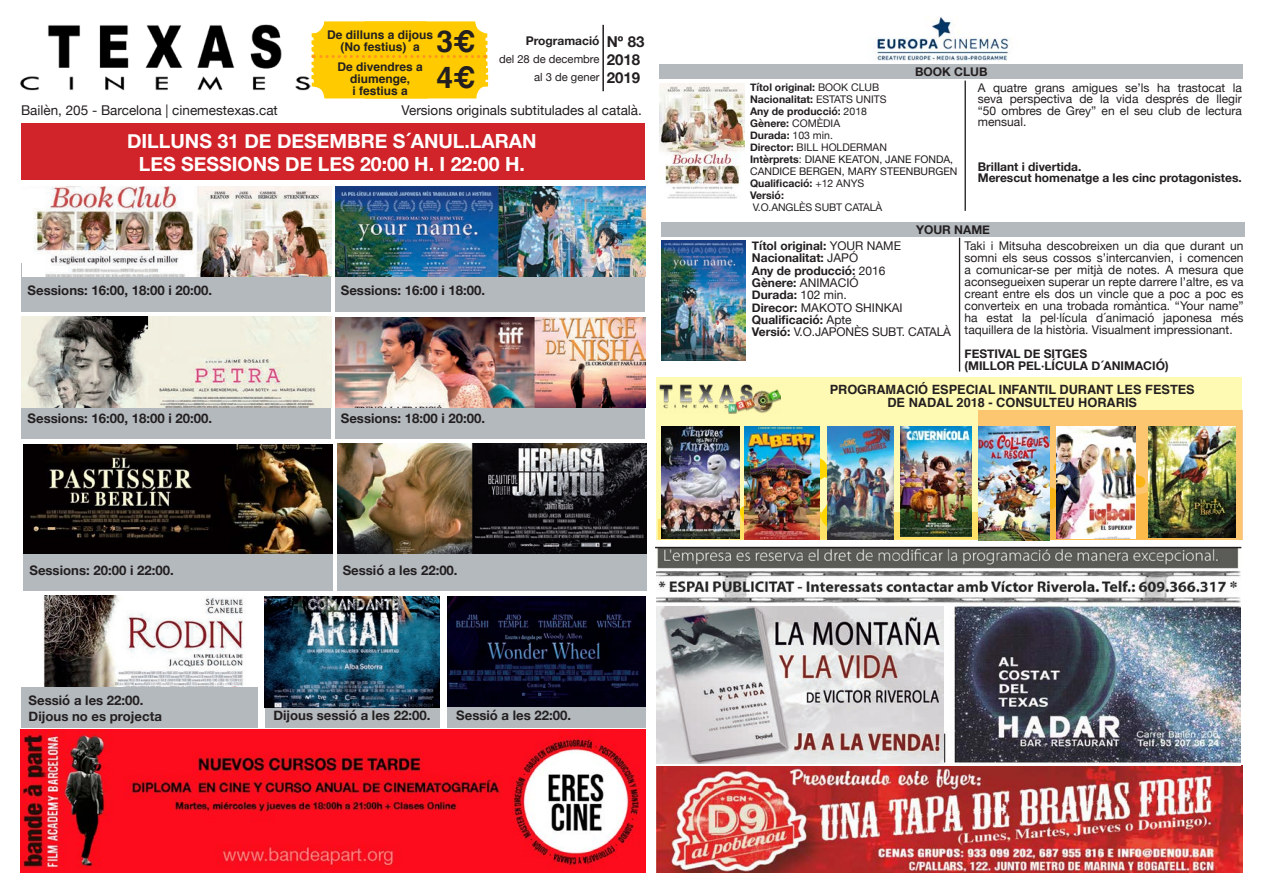
<style>
.page{position:relative;width:1263px;height:893px;background:#fff}
.page>*{position:absolute;margin:0;border:0;box-sizing:border-box;transform-origin:0 0}
.t1{font:700 30px "Helvetica";color:#231f20}
.t2{font:700 19.5px "Helvetica Neue";color:#fff}
.t3{font:700 15px "Helvetica Neue";color:#231f20}
.t4{font:13.5px "Helvetica Neue";color:#231f20}
.t5{font:700 13.2px "Helvetica Neue";color:#231f20}
.t6{font:700 12.75px "Helvetica";color:#231f20}
.t7{font:12px/12px "Helvetica Neue";color:#231f20;text-align:justify}
.t8{font:700 12px "Helvetica Neue";color:#231f20}
.t9{font:700 12px/12px "Helvetica";color:#231f20;text-align:center}
.t10{font:11.25px/18px "Helvetica Neue";color:#231f20;text-align:right}
.t11{font:700 10.5px "Helvetica Neue";color:#231f20}
.t12{font:10.5px/12px "Helvetica Neue";color:#1b1718}
.t13{font:10.5px "Helvetica Neue";letter-spacing:-.01em;color:#231f20}
.s1{font-weight:400}
.s2{font-weight:700}
.s3{font-weight:700;color:#231f20}
.s4{color:#231f20}
</style>
<div class="page">
<img style="left:21px;top:729px;width:624px;height:143px">
<img style="left:656px;top:765px;width:587px;height:107px">
<img style="left:869px;top:16px;width:143px;height:45px">
<img style="left:656px;top:548px;width:584px;height:217px">
<img style="left:656px;top:606px;width:287px;height:158px">
<img style="left:503px;top:731px;width:142px;height:141px">
<div style="left:21px;top:263px;width:310px;height:48px;background:#b4b9bd"></div>
<div style="left:21px;top:673px;width:236px;height:55px;background:#b4b9bd"></div>
<div style="left:21px;top:393px;width:310px;height:46px;background:#b4b9bd"></div>
<div style="left:335px;top:263px;width:310px;height:48px;background:#b4b9bd"></div>
<div style="left:447px;top:673px;width:198px;height:55px;background:#b4b9bd"></div>
<div style="left:335px;top:393px;width:310px;height:46px;background:#b4b9bd"></div>
<div style="left:265px;top:668px;width:174px;height:60px;background:#b4b9bd"></div>
<img style="left:265px;top:596px;width:174px;height:111px">
<div style="left:21px;top:123px;width:624px;height:57px;background:#d1232a"></div>
<div style="left:656px;top:378px;width:586px;height:162px;background:#fffab3"></div>
<svg style="left:978px;top:410px;width:264px;height:130px;fill:#fbc66f"></svg>
<img style="left:659px;top:384px;width:121px;height:30px">
<img style="left:744px;top:426px;width:75px;height:114px">
<img style="left:900px;top:426px;width:71px;height:110px">
<img style="left:1148px;top:427px;width:87px;height:111px">
<img style="left:661px;top:426px;width:79px;height:112px">
<img style="left:827px;top:426px;width:67px;height:113px">
<img style="left:1057px;top:427px;width:78px;height:111px">
<img style="left:978px;top:426px;width:71px;height:114px">
<img style="left:20px;top:24px;width:291px;height:67px">
<hr style="left:602px;top:25px;width:2px;height:66px;background:#231f20">
<div style="left:660px;top:64px;width:583px;height:14px;background:#b4b9bd"></div>
<hr style="left:655px;top:547px;width:586px;height:1px;background:#231f20">
<hr style="left:964px;top:81px;width:2px;height:130px;background:#231f20">
<img style="left:659px;top:83px;width:85px;height:116px">
<img style="left:22px;top:187px;width:309px;height:90px">
<img style="left:335px;top:317px;width:310px;height:90px">
<img style="left:335px;top:186px;width:310px;height:91px">
<img style="left:447px;top:596px;width:198px;height:111px">
<img style="left:21px;top:317px;width:310px;height:90px">
<div style="left:661px;top:222px;width:583px;height:14px;background:#b4b9bd"></div>
<hr style="left:959px;top:238px;width:1px;height:134px;background:#231f20">
<img style="left:661px;top:241px;width:84px;height:119px">
<svg style="left:312px;top:21px;width:176px;height:77px"></svg>
<img style="left:21px;top:596px;width:236px;height:90px">
<div style="left:23px;top:545px;width:310px;height:46px;background:#b4b9bd"></div>
<div style="left:337px;top:545px;width:310px;height:46px;background:#b4b9bd"></div>
<img style="left:337px;top:443px;width:310px;height:111px">
<img style="left:23px;top:445px;width:310px;height:108px">
<p class="t1" style="left:436px;top:17px;width:40px">3€</p>
<p class="t1" style="left:436px;top:53px;width:40px">4€</p>
<p class="t9" style="left:327px;top:29px;width:108px">De dilluns a dijous</p>
<p class="t9" style="left:341px;top:41px;width:81px">(No festius) a</p>
<p class="t9" style="left:338px;top:61px;width:87px">De divendres a diumenge,</p>
<p class="t9" style="left:353px;top:85px;width:57px">i festius a</p>
<p class="t8" style="left:526px;top:31px;width:75px">Programació</p>
<p class="t10" style="left:499px;top:51px;width:102px">del 28 de decembre al 3 de gener</p>
<p class="t3" style="left:607px;top:29px;width:39px">Nº 83</p>
<p class="t3" style="left:607px;top:47px;width:35px">2018</p>
<p class="t3" style="left:607px;top:65px;width:35px">2019</p>
<p class="t8" style="left:915px;top:63px;width:74px">BOOK CLUB</p>
<p class="t11" style="left:750px;top:79px;width:131px">Títol original: <span class="s1">BOOK CLUB</span></p>
<p class="t11" style="left:750px;top:91px;width:138px">Nacionalitat: <span class="s1">ESTATS UNITS</span></p>
<p class="t11" style="left:750px;top:103px;width:118px">Any de producció: <span class="s1">2018</span></p>
<p class="t11" style="left:750px;top:115px;width:92px">Gènere: <span class="s1">COMÈDIA</span></p>
<p class="t11" style="left:750px;top:127px;width:84px">Durada: <span class="s1">103 min.</span></p>
<p class="t13" style="left:750px;top:140px;width:138px"><span class="s2">Director:</span> BILL HOLDERMAN</p>
<p class="t12" style="left:750px;top:154px;width:209px"><span class="s3">Intèrprets</span><span class="s4">:</span> DIANE KEATON, JANE FONDA,<br>CANDICE BERGEN, MARY STEENBURGEN</p>
<p class="t11" style="left:750px;top:175px;width:116px">Qualificació: <span class="s1">+12 ANYS</span></p>
<p class="t11" style="left:750px;top:187px;width:35px">Versió:</p>
<p class="t13" style="left:753px;top:200px;width:131px">V.O.ANGLÈS SUBT CATALÀ</p>
<p class="t7" style="left:978px;top:83px;width:265px;line-height:11.2px">A quatre grans amigues se’ls ha trastocat la seva perspectiva de la vida després de llegir “50 ombres de Grey” en el seu club de lectura mensual.</p>
<p class="t8" style="left:978px;top:157px;width:105px">Brillant i divertida.</p>
<p class="t8" style="left:978px;top:169px;width:265px">Merescut homenatge a les cinc protagonistes.</p>
<p class="t4" style="left:21px;top:100px;width:258px">Bailèn, 205 - Barcelona | cinemestexas.cat</p>
<p class="t4" style="left:402px;top:100px;width:242px">Versions originals subtitulades al català.</p>
<p class="t2" style="left:127px;top:125px;width:411px">DILLUNS 31 DE DESEMBRE S´ANUL.LARAN</p>
<p class="t2" style="left:139px;top:149px;width:387px">LES SESSIONS DE LES 20:00 H. I 22:00 H.</p>
<p class="t5" style="left:28px;top:280px;width:186px">Sessions: 16:00, 18:00 i 20:00.</p>
<p class="t5" style="left:28px;top:408px;width:186px">Sessions: 16:00, 18:00 i 20:00.</p>
<p class="t5" style="left:341px;top:280px;width:146px">Sessions: 16:00 i 18:00.</p>
<p class="t5" style="left:341px;top:408px;width:146px">Sessions: 18:00 i 20:00.</p>
<p class="t5" style="left:29px;top:560px;width:146px">Sessions: 20:00 i 22:00.</p>
<p class="t5" style="left:343px;top:560px;width:116px">Sessió a les 22:00.</p>
<p class="t5" style="left:29px;top:690px;width:116px">Sessió a les 22:00.</p>
<p class="t5" style="left:29px;top:706px;width:135px">Dijous no es projecta</p>
<p class="t5" style="left:273px;top:705px;width:158px">Dijous sessió a les 22:00.</p>
<p class="t5" style="left:456px;top:705px;width:116px">Sessió a les 22:00.</p>
<p class="t8" style="left:916px;top:221px;width:76px">YOUR NAME</p>
<p class="t8" style="left:752px;top:236px;width:151px">Títol original: <span class="s1">YOUR NAME</span></p>
<p class="t8" style="left:752px;top:249px;width:108px">Nacionalitat: <span class="s1">JAPÓ</span></p>
<p class="t8" style="left:752px;top:261px;width:135px">Any de producció: <span class="s1">2016</span></p>
<p class="t7" style="left:752px;top:277px;width:108px"><span class="s2">Gènere:</span> ANIMACIÓ</p>
<p class="t8" style="left:752px;top:286px;width:96px">Durada: <span class="s1">102 min.</span></p>
<p class="t7" style="left:752px;top:302px;width:152px"><span class="s2">Direcor:</span> MAKOTO SHINKAI</p>
<p class="t8" style="left:752px;top:310px;width:101px">Qualificació: <span class="s1">Apte</span></p>
<p class="t7" style="left:752px;top:327px;width:201px"><span class="s2">Versió:</span> V.O.JAPONÈS SUBT. CATALÀ</p>
<p class="t7" style="left:964px;top:240px;width:281px">Taki i Mitsuha descobreixen un dia que durant un somni els seus cossos s’intercanvien, i comencen a comunicar-se per mitjà de notes. A mesura que aconsegueixen superar un repte darrere l’altre, es va creant entre els dos un vincle que a poc a poc es converteix en una trobada romàntica. “Your name” ha estat la pel·lícula d´animació japonesa més taquillera de la història. Visualment impressionant.</p>
<p class="t8" style="left:964px;top:344px;width:124px">FESTIVAL DE SITGES</p>
<p class="t8" style="left:964px;top:356px;width:205px">(MILLOR PEL·LÍCULA D´ANIMACIÓ)</p>
<p class="t6" style="left:830px;top:379px;width:367px">PROGRAMACIÓ ESPECIAL INFANTIL DURANT LES FESTES</p>
<p class="t6" style="left:887px;top:392px;width:251px">DE NADAL 2018 - CONSULTEU HORARIS</p>
</div>
